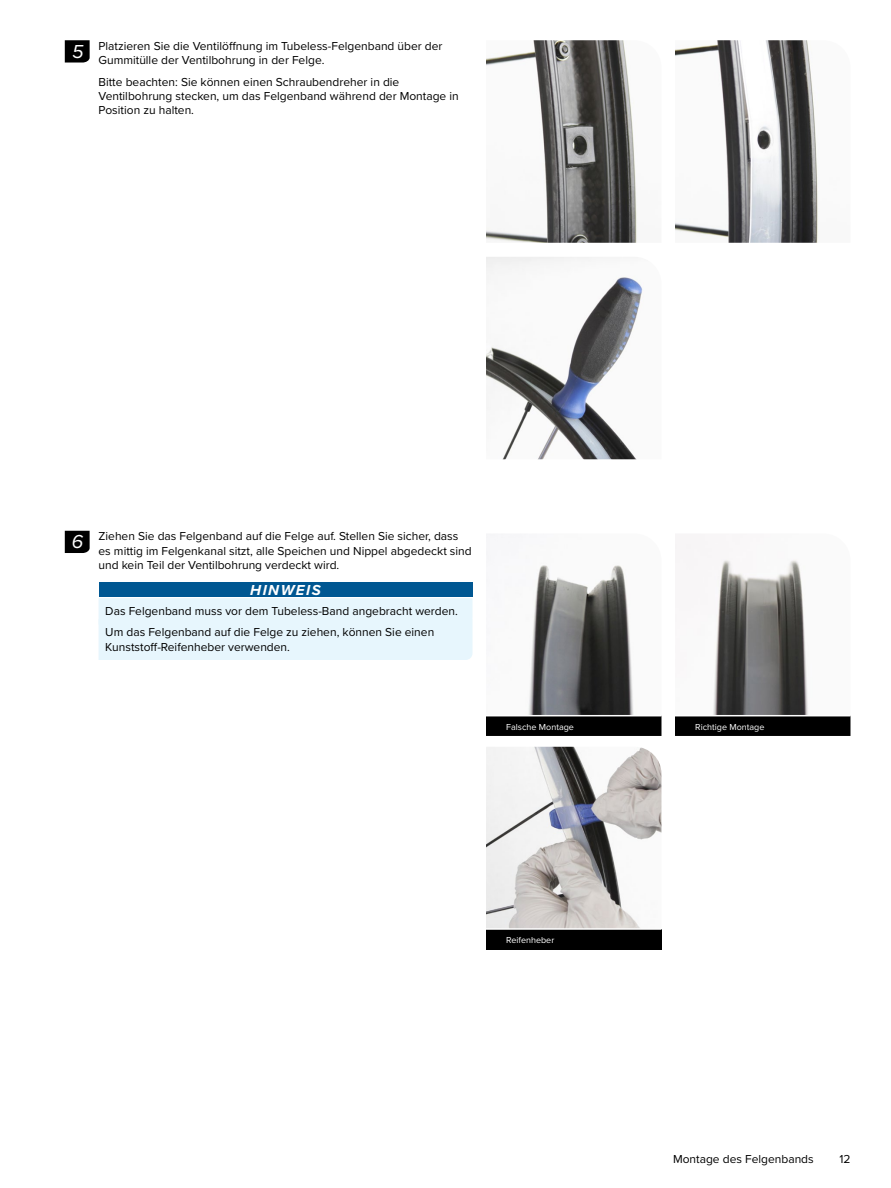
<style>
.page{position:relative;width:891px;height:1188px;background:#fff}
.page>*{position:absolute;margin:0;border:0;box-sizing:border-box;transform-origin:0 0}
.t1{font:italic 19.5px "Proxima Nova";color:#fff}
.Signal_Word_left_indent-_NOTICE{font:italic 700 15px "Proxima Nova";letter-spacing:.1em;color:#fff}
.Normal_Text_-_Right_Indent_3_5{font:12px/14.4px "Proxima Nova";color:#000}
.Signal_Word_Text_-_NOTICE_Blue_Shaded_In{font:12px/14.4px "Proxima Nova";color:#000}
.Picture_Caption_left{font:9px "Proxima Nova";color:#fff}
</style>
<div class="page">
<div style="left:99px;top:582px;width:373px;height:15px;background:#005792"></div>
<div style="left:99px;top:598px;width:373px;height:62px;background:#e7f6fd"></div>
<svg style="left:65px;top:40px;width:25px;height:23px"></svg>
<img style="left:486px;top:40px;width:151px;height:203px">
<img style="left:675px;top:40px;width:144px;height:203px">
<img style="left:486px;top:257px;width:157px;height:202px">
<svg style="left:65px;top:531px;width:25px;height:22px"></svg>
<svg style="left:486px;top:716px;width:364px;height:20px;background:#0f0f0f"></svg>
<img style="left:528px;top:565px;width:106px;height:150px">
<img style="left:675px;top:544px;width:133px;height:171px">
<div style="left:486px;top:929px;width:176px;height:20px;background:#000"></div>
<hr style="left:486px;top:928px;width:176px;height:2px;background:#fff">
<img style="left:486px;top:747px;width:176px;height:181px">
<p class="t1" style="left:72px;top:37px;width:13px">5</p>
<p class="Normal_Text_-_Right_Indent_3_5" style="left:99px;top:38px;width:346px">Platzieren Sie die Ventilöffnung im Tubeless-Felgenband über der<br>Gummitülle der Ventilbohrung in der Felge.</p>
<p class="Normal_Text_-_Right_Indent_3_5" style="left:99px;top:74px;width:362px">Bitte beachten: Sie können einen Schraubendreher in die<br>Ventilbohrung stecken, um das Felgenband während der Montage in<br>Position zu halten.</p>
<p class="t1" style="left:72px;top:527px;width:13px">6</p>
<p class="Normal_Text_-_Right_Indent_3_5" style="left:99px;top:529px;width:375px">Ziehen Sie das Felgenband auf die Felge auf. Stellen Sie sicher, dass es mittig im Felgenkanal sitzt, alle Speichen und Nippel abgedeckt sind und kein Teil der Ventilbohrung verdeckt wird.</p>
<p class="Signal_Word_left_indent-_NOTICE" style="left:250px;top:579px;width:72px">HINWEIS</p>
<p class="Signal_Word_Text_-_NOTICE_Blue_Shaded_In" style="left:105px;top:603px;width:354px">Das Felgenband muss vor dem Tubeless-Band angebracht werden.</p>
<p class="Signal_Word_Text_-_NOTICE_Blue_Shaded_In" style="left:105px;top:625px;width:330px">Um das Felgenband auf die Felge zu ziehen, können Sie einen<br>Kunststoff-Reifenheber verwenden.</p>
<p class="Picture_Caption_left" style="left:506px;top:720px;width:69px">Falsche Montage</p>
<p class="Picture_Caption_left" style="left:695px;top:720px;width:71px">Richtige Montage</p>
<p class="Picture_Caption_left" style="left:506px;top:933px;width:50px">Reifenheber</p>
<p class="Normal_Text_-_Right_Indent_3_5" style="left:673px;top:1151px;width:142px">Montage des Felgenbands</p>
<p class="Normal_Text_-_Right_Indent_3_5" style="left:839px;top:1151px;width:13px">12</p>
</div>
